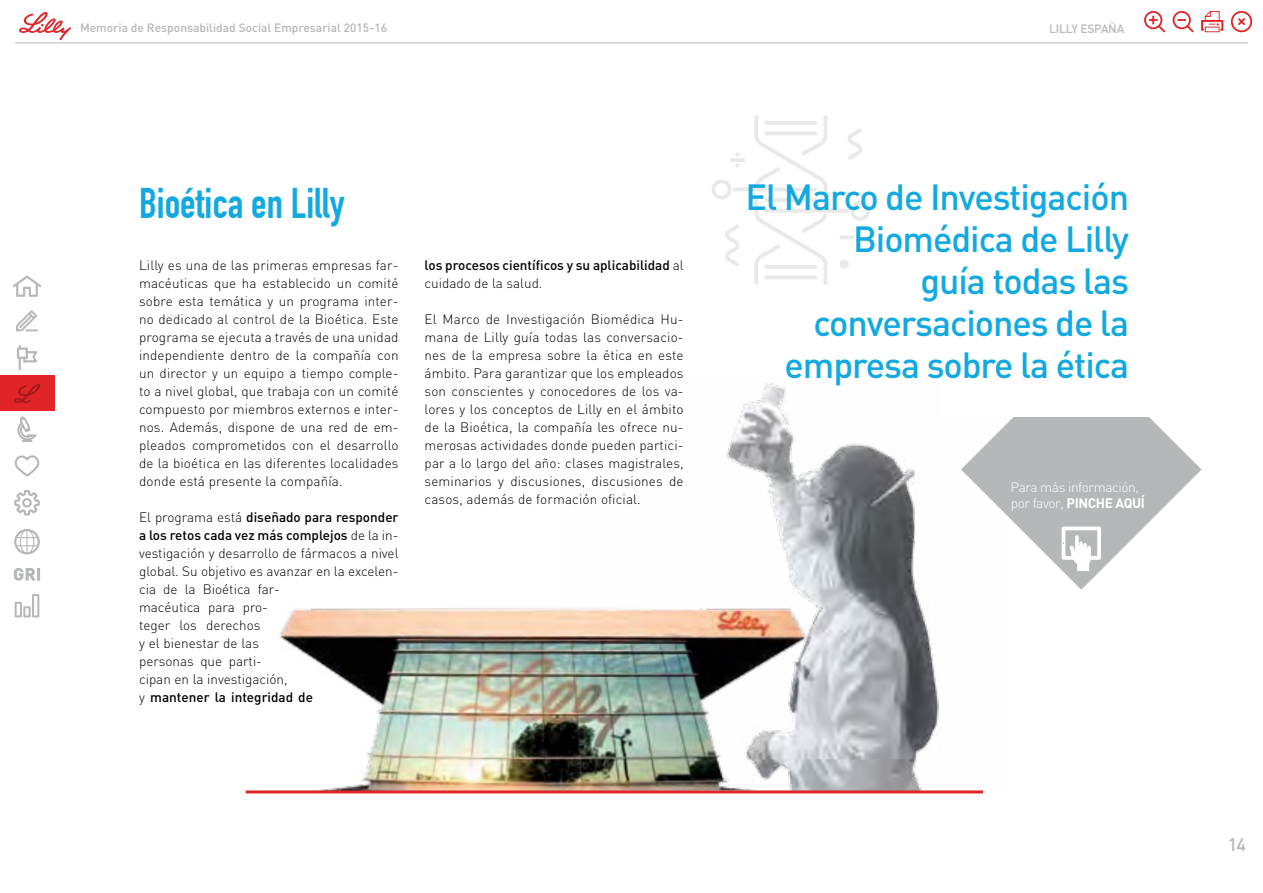
<style>
.page{position:relative;width:1263px;height:893px;background:#fff}
.page>*{position:absolute;margin:0;border:0;box-sizing:border-box;transform-origin:0 0}
.t1{font:700 42px "DIN Condensed";color:#12a9e1}
.t2{font:500 36px/42px "DIN";letter-spacing:-.03em;color:#12a9e1;text-align:right}
.t3{font:500 18px "DIN";color:#b5b7b9}
.t4{font:300 13.65px/16.4px "DIN";letter-spacing:-.03em;color:#fff}
.t5{font:300 13.5px/18px "DIN";color:#000;text-align:justify}
.t6{font:500 13.5px/18px "DIN";color:#000}
.t7{font:500 12px "DIN";color:#b5b7b9}
.t8{font:500 12px "DIN";letter-spacing:-.02em;color:#b5b7b9}
.s1{font-weight:500}
.s2{font-weight:300}
.s3{font-weight:700}
</style>
<div class="page">
<hr style="left:15px;top:42px;width:1233px;height:1px;background:#b5b7b9">
<svg style="left:19px;top:12px;width:52px;height:28px"></svg>
<svg style="left:1144px;top:11px;width:21px;height:21px"></svg>
<svg style="left:1172px;top:11px;width:21px;height:21px"></svg>
<svg style="left:1201px;top:11px;width:22px;height:21px"></svg>
<svg style="left:1231px;top:11px;width:22px;height:21px"></svg>
<svg style="left:14px;top:568px;width:26px;height:13px"></svg>
<svg style="left:13px;top:275px;width:28px;height:22px"></svg>
<svg style="left:16px;top:310px;width:22px;height:21px"></svg>
<svg style="left:17px;top:345px;width:20px;height:25px"></svg>
<svg style="left:17px;top:416px;width:20px;height:26px"></svg>
<svg style="left:14px;top:529px;width:26px;height:25px"></svg>
<svg style="left:15px;top:455px;width:24px;height:22px"></svg>
<svg style="left:14px;top:490px;width:26px;height:25px"></svg>
<svg style="left:15px;top:594px;width:24px;height:23px"></svg>
<img style="left:726px;top:383px;width:213px;height:407px">
<svg style="left:754px;top:115px;width:74px;height:170px"></svg>
<div style="left:763px;top:130px;width:55px;height:7px;background:#f3f4f4;border:2px solid #fff"></div>
<svg style="left:763px;top:119px;width:55px;height:7px"></svg>
<svg style="left:763px;top:263px;width:55px;height:7px"></svg>
<div style="left:763px;top:274px;width:55px;height:7px;background:#f4f4f5;border:2px solid #fff"></div>
<svg style="left:763px;top:197px;width:55px;height:6px"></svg>
<div style="left:729px;top:186px;width:89px;height:7px;background:#f3f4f4;border:2px solid #fff"></div>
<svg style="left:763px;top:207px;width:85px;height:7px"></svg>
<svg style="left:848px;top:201px;width:22px;height:20px"></svg>
<svg style="left:712px;top:179px;width:22px;height:20px"></svg>
<svg style="left:848px;top:129px;width:14px;height:30px"></svg>
<svg style="left:725px;top:225px;width:15px;height:41px"></svg>
<svg style="left:840px;top:235px;width:14px;height:4px"></svg>
<svg style="left:736px;top:153px;width:4px;height:14px"></svg>
<svg style="left:730px;top:157px;width:15px;height:6px"></svg>
<div style="left:839px;top:259px;width:10px;height:10px;background:#e9e9ea;border-radius:50%"></div>
<div style="left:838px;top:258px;width:12px;height:12px;border:2px solid #fff;border-radius:50%"></div>
<div style="left:0;top:376px;width:54px;height:35px;background:#e02427"></div>
<img style="left:279px;top:590px;width:536px;height:200px">
<svg style="left:961px;top:417px;width:240px;height:173px;fill:#b5b7b9"></svg>
<svg style="left:1061px;top:527px;width:40px;height:44px"></svg>
<hr style="left:246px;top:790px;width:737px;height:3px;background:#e02427">
<p class="t7" style="left:80px;top:20px;width:309px">Memoria de Responsabilidad Social Empresarial 2015-16</p>
<p class="t8" style="left:1049px;top:21px;width:76px">LILLY ESPAÑA</p>
<h1 class="t1" style="left:139px;top:179px;width:207px">Bioética en Lilly</h1>
<p class="t5" style="left:139px;top:256px;width:261px">Lilly es una de las primeras empresas far&shy;macéuticas que ha establecido un comité sobre esta temática y un programa inter&shy;no dedicado al control de la Bioética. Este programa se ejecuta a través de una unidad independiente dentro de la compañía con un director y un equipo a tiempo comple&shy;to a nivel global, que trabaja con un comité compuesto por miembros externos e inter&shy;nos. Además, dispone de una red de em&shy;pleados comprometidos con el desarrollo de la bioética en las diferentes localidades donde está presente la compañía.</p>
<p class="t5" style="left:139px;top:508px;width:261px;text-align:left">El programa está <span class="s1">diseñado para responder a los retos cada vez más complejos</span> de la in&shy;vestigación y desarrollo de fármacos a nivel global. Su objetivo es avanzar en la excelen&shy;cia de la Bioética far-<br>macéutica para pro-<br>teger los derechos<br>y el bienestar de las<br>personas que parti-<br>cipan en la investigación,<br>y <span class="s1">mantener la integridad de</span></p>
<p class="t6" style="left:425px;top:256px;width:261px">los procesos científicos y su aplicabilidad <span class="s2">al cuidado de la salud.</span></p>
<p class="t5" style="left:425px;top:310px;width:261px">El Marco de Investigación Biomédica Hu&shy;mana de Lilly guía todas las conversacio&shy;nes de la empresa sobre la ética en este ámbito. Para garantizar que los empleados son conscientes y conocedores de los va&shy;lores y los conceptos de Lilly en el ámbito de la Bioética, la compañía les ofrece nu&shy;merosas actividades donde pueden partici&shy;par a lo largo del año: clases magistrales, seminarios y discusiones, discusiones de casos, además de formación oficial.</p>
<h2 class="t2" style="left:746px;top:175px;width:385px">El Marco de Investigación<br>Biomédica de Lilly<br>guía todas las conversaciones de la empresa sobre la ética</h2>
<p class="t4" style="left:1010px;top:478px;width:136px">Para más información, por favor, <span class="s3">PINCHE AQUÍ</span></p>
<h3 class="t3" style="left:1228px;top:833px;width:20px">14</h3>
</div>
